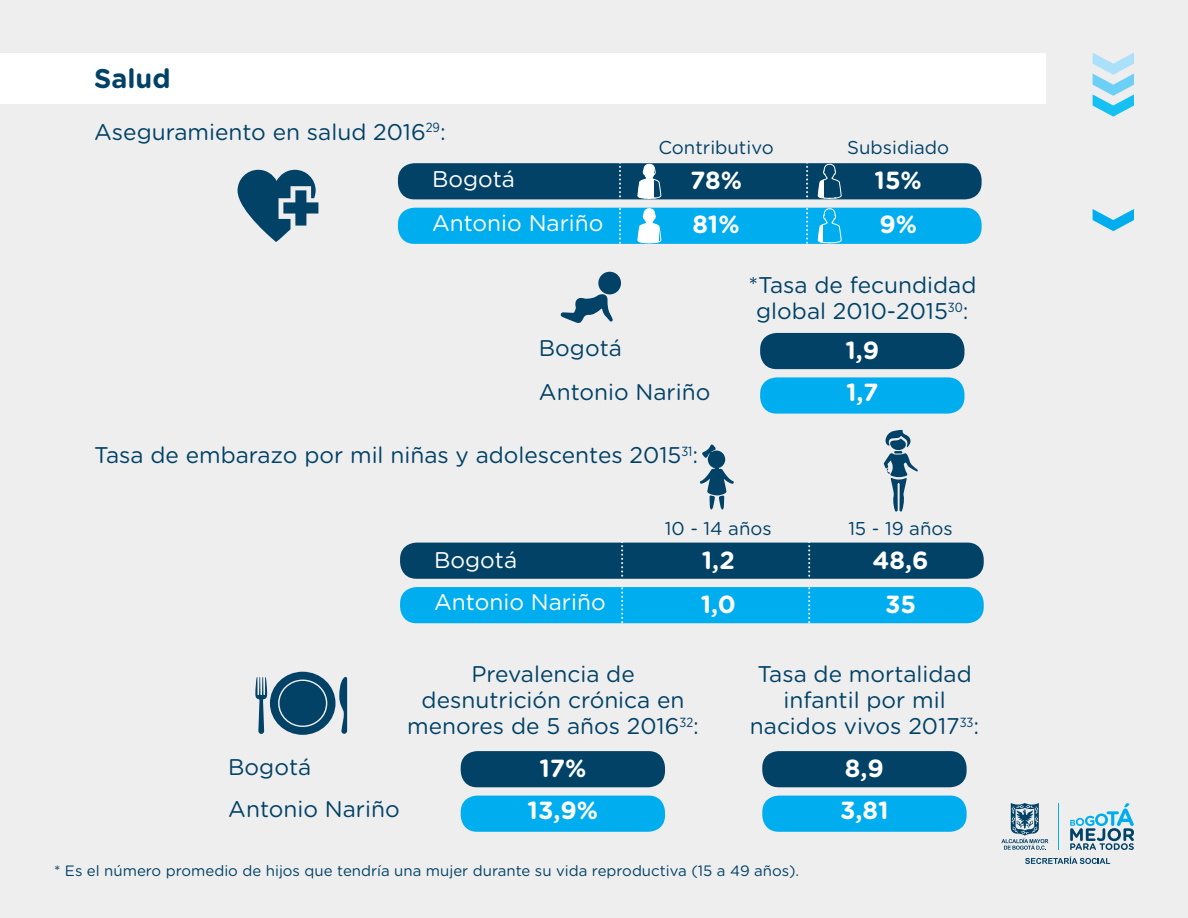
<style>
.page{position:relative;width:1188px;height:918px;background:#eeeeef}
.page>*{position:absolute;margin:0;border:0;box-sizing:border-box;transform-origin:0 0}
.t1{font:700 27px "Gotham Rounded";color:#024266}
.t2{font:700 24.75px/42.3px "Gotham Rounded";color:#fff}
.t3{font:22.65px/26.1px "Gotham Rounded";color:#024266;text-align:center}
.t4{font:22.65px/43.7px "Gotham Rounded";color:#fff}
.t5{font:18.6px "Gotham Rounded";color:#024266}
.t6{font:15px "Gotham Rounded";color:#024266}
</style>
<div class="page">
<hr style="left:1059px;top:803px;width:1px;height:47px;background:#00aeef">
<svg style="left:1070px;top:803px;width:64px;height:47px"></svg>
<svg style="left:1001px;top:803px;width:47px;height:47px"></svg>
<svg style="left:1025px;top:857px;width:85px;height:7px"></svg>
<div style="left:0;top:54px;width:1046px;height:50px;background:#fff"></div>
<div style="left:760px;top:333px;width:204px;height:36px;background:#024266;border-radius:17px"></div>
<div style="left:760px;top:377px;width:204px;height:37px;background:#00aeef;border-radius:17px"></div>
<div style="left:398px;top:163px;width:584px;height:36px;background:#024266;border-radius:17px"></div>
<div style="left:398px;top:208px;width:584px;height:36px;background:#00aeef;border-radius:17px"></div>
<svg style="left:619px;top:163px;width:2px;height:81px"></svg>
<svg style="left:806px;top:163px;width:2px;height:81px"></svg>
<svg style="left:637px;top:208px;width:25px;height:35px"></svg>
<svg style="left:637px;top:164px;width:25px;height:35px"></svg>
<svg style="left:818px;top:208px;width:24px;height:35px"></svg>
<svg style="left:818px;top:164px;width:24px;height:35px"></svg>
<div style="left:598px;top:272px;width:23px;height:22px;background:#024266;border-radius:50%"></div>
<svg style="left:560px;top:294px;width:53px;height:29px"></svg>
<svg style="left:238px;top:170px;width:80px;height:72px"></svg>
<div style="left:400px;top:543px;width:584px;height:36px;background:#024266;border-radius:17px"></div>
<div style="left:400px;top:587px;width:584px;height:36px;background:#00aeef;border-radius:17px"></div>
<svg style="left:621px;top:542px;width:2px;height:82px"></svg>
<svg style="left:808px;top:542px;width:2px;height:82px"></svg>
<div style="left:461px;top:751px;width:204px;height:36px;background:#024266;border-radius:17px"></div>
<div style="left:461px;top:796px;width:204px;height:36px;background:#00aeef;border-radius:17px"></div>
<div style="left:762px;top:751px;width:205px;height:36px;background:#024266;border-radius:17px"></div>
<div style="left:762px;top:796px;width:205px;height:36px;background:#00aeef;border-radius:17px"></div>
<svg style="left:700px;top:444px;width:34px;height:66px"></svg>
<svg style="left:884px;top:430px;width:34px;height:82px"></svg>
<svg style="left:255px;top:672px;width:92px;height:63px"></svg>
<hr style="left:1187px;top:54px;width:1px;height:52px;background:#fff">
<svg style="left:1093px;top:53px;width:41px;height:64px"></svg>
<svg style="left:1093px;top:209px;width:41px;height:22px"></svg>
<p class="t1" style="left:94px;top:59px;width:78px">Salud</p>
<p class="t3" style="left:94px;top:117px;width:353px">Aseguramiento en salud 2016<sup>29</sup>:</p>
<p class="t4" style="left:432px;top:156px;width:173px">Bogotá<br>Antonio Nariño</p>
<p class="t5" style="left:658px;top:134px;width:117px">Contributivo</p>
<p class="t2" style="left:690px;top:157px;width:53px;line-height:43.8px">78%<br>81%</p>
<p class="t5" style="left:847px;top:134px;width:104px">Subsidiado</p>
<p class="t2" style="left:875px;top:157px;width:49px;line-height:43.8px">15%<br>9%</p>
<p class="t3" style="left:749px;top:271px;width:229px">*Tasa de fecundidad global 2010-2015<sup>30</sup>:</p>
<p class="t3" style="left:539px;top:325px;width:173px;line-height:43.7px;text-align:left">Bogotá<br>Antonio Nariño</p>
<p class="t3" style="left:94px;top:441px;width:606px">Tasa de embarazo por mil niñas y adolescentes 2015<sup>31</sup>:</p>
<p class="t5" style="left:665px;top:516px;width:108px">10 - 14 años</p>
<p class="t2" style="left:845px;top:328px;width:35px">1,9<br>1,7</p>
<p class="t5" style="left:848px;top:516px;width:106px">15 - 19 años</p>
<p class="t4" style="left:434px;top:538px;width:173px;line-height:42.3px">Bogotá<br>Antonio Nariño</p>
<p class="t2" style="left:702px;top:538px;width:34px">1,2</p>
<p class="t2" style="left:872px;top:538px;width:58px">48,6</p>
<p class="t2" style="left:701px;top:582px;width:37px">1,0</p>
<p class="t2" style="left:885px;top:582px;width:32px">35</p>
<p class="t3" style="left:407px;top:660px;width:293px">Prevalencia de desnutrición crónica en menores de 5 años 2016<sup>32</sup>:</p>
<p class="t3" style="left:750px;top:660px;width:231px">Tasa de mortalidad infantil por mil nacidos vivos 2017<sup>33</sup>:</p>
<p class="t3" style="left:228px;top:745px;width:173px;line-height:42.3px;text-align:left">Bogotá<br>Antonio Nariño</p>
<p class="t2" style="left:528px;top:746px;width:72px;text-align:center">17%<br>13,9%</p>
<p class="t2" style="left:840px;top:746px;width:50px">8,9<br>3,81</p>
<p class="t6" style="left:54px;top:860px;width:747px">* Es el número promedio de hijos que tendría una mujer durante su vida reproductiva (15 a 49 años).</p>
</div>
